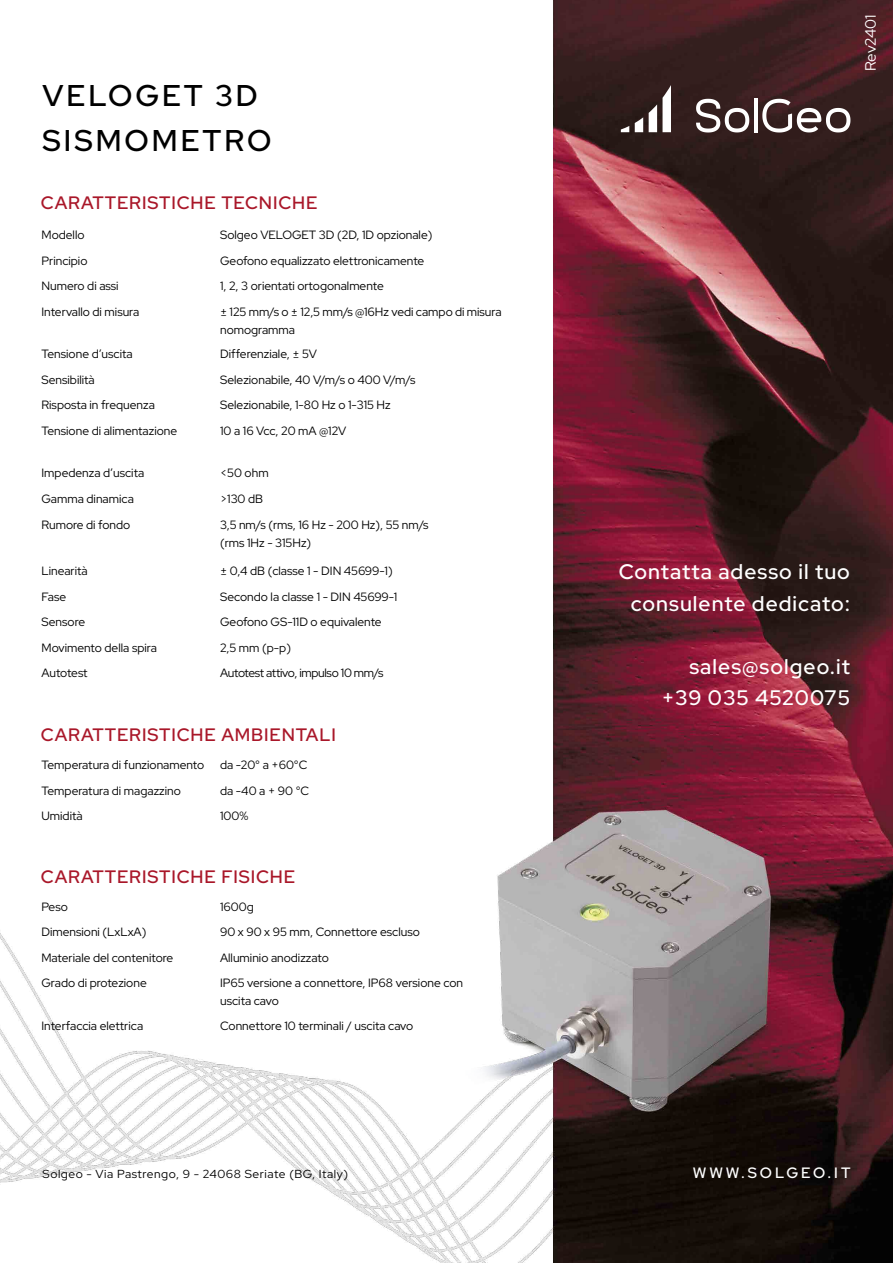
<style>
.page{position:relative;width:893px;height:1263px;background:#fff}
.page>*{position:absolute;margin:0;border:0;box-sizing:border-box;transform-origin:0 0}
.t1{font:500 30px/45px "Red Hat Display";letter-spacing:.1em;color:#000}
.t2{font:500 21px/31.5px "Red Hat Display";letter-spacing:.05em;color:#fff;text-align:center}
.t3{font:500 18px "Red Hat Display";letter-spacing:.05em;color:#a91729}
.t4{font:500 15px "Red Hat Display";letter-spacing:.195em;color:#fff}
.t5{font:15px "Red Hat Display";letter-spacing:-.015em;color:#fff}
.t6{font:12px/18px "Red Hat Display";color:#000}
.t7{font:12px "Red Hat Display";letter-spacing:-.025em;color:#000}
.t8{font:11.7px "Red Hat Display";letter-spacing:.045em;color:#000}
</style>
<div class="page">
<img style="left:0;top:0;width:893px;height:1263px">
<svg style="left:762px;top:99px;width:88px;height:33px"></svg>
<hr style="left:754px;top:98px;width:4px;height:34px;background:#fff">
<svg style="left:696px;top:99px;width:53px;height:33px"></svg>
<svg style="left:649px;top:85px;width:22px;height:47px"></svg>
<svg style="left:635px;top:117px;width:8px;height:15px"></svg>
<svg style="left:621px;top:126px;width:8px;height:6px"></svg>
<h1 class="t1" style="left:43px;top:72px;width:231px">VELOGET 3D<br>SISMOMETRO</h1>
<h3 class="t3" style="left:41px;top:191px;width:278px">CARATTERISTICHE TECNICHE</h3>
<p class="t6" style="left:42px;top:226px;width:45px">Modello</p>
<p class="t6" style="left:220px;top:226px;width:214px">Solgeo VELOGET 3D (2D, 1D opzionale)</p>
<p class="t6" style="left:42px;top:251px;width:47px">Principio</p>
<p class="t6" style="left:220px;top:251px;width:206px">Geofono equalizzato elettronicamente</p>
<p class="t6" style="left:42px;top:277px;width:79px">Numero di assi</p>
<p class="t6" style="left:220px;top:277px;width:165px">1, 2, 3 orientati ortogonalmente</p>
<p class="t6" style="left:42px;top:302px;width:99px">Intervallo di misura</p>
<p class="t6" style="left:220px;top:302px;width:283px">± 125 mm/s o ± 12,5 mm/s @16Hz vedi campo di misura nomogramma</p>
<p class="t6" style="left:42px;top:345px;width:93px">Tensione d’uscita</p>
<p class="t6" style="left:220px;top:345px;width:98px">Differenziale, ± 5V</p>
<p class="t6" style="left:42px;top:370px;width:55px">Sensibilità</p>
<p class="t6" style="left:220px;top:370px;width:197px">Selezionabile, 40 V/m/s o 400 V/m/s</p>
<p class="t6" style="left:42px;top:396px;width:115px">Risposta in frequenza</p>
<p class="t6" style="left:220px;top:396px;width:172px">Selezionabile, 1-80 Hz o 1-315 Hz</p>
<p class="t6" style="left:42px;top:421px;width:137px">Tensione di alimentazione</p>
<p class="t6" style="left:220px;top:421px;width:128px">10 a 16 Vcc, 20 mA @12V</p>
<p class="t6" style="left:42px;top:464px;width:104px">Impedenza d’uscita</p>
<p class="t6" style="left:220px;top:464px;width:50px">&lt;50 ohm</p>
<p class="t6" style="left:42px;top:489px;width:94px">Gamma dinamica</p>
<p class="t6" style="left:220px;top:489px;width:45px">&gt;130 dB</p>
<p class="t6" style="left:42px;top:515px;width:90px">Rumore di fondo</p>
<p class="t6" style="left:220px;top:515px;width:210px">3,5 nm/s (rms, 16 Hz - 200 Hz), 55 nm/s (rms 1Hz - 315Hz)</p>
<p class="t6" style="left:42px;top:562px;width:48px">Linearità</p>
<p class="t6" style="left:220px;top:562px;width:174px">± 0,4 dB (classe 1 - DIN 45699-1)</p>
<p class="t6" style="left:42px;top:587px;width:26px">Fase</p>
<p class="t6" style="left:220px;top:587px;width:179px">Secondo la classe 1 - DIN 45699-1</p>
<p class="t6" style="left:42px;top:613px;width:45px">Sensore</p>
<p class="t6" style="left:220px;top:613px;width:163px">Geofono GS-11D o equivalente</p>
<p class="t6" style="left:42px;top:638px;width:117px">Movimento della spira</p>
<p class="t6" style="left:220px;top:638px;width:72px">2,5 mm (p-p)</p>
<p class="t6" style="left:42px;top:664px;width:48px">Autotest</p>
<p class="t7" style="left:220px;top:665px;width:165px">Autotest attivo, impulso 10 mm/s</p>
<h3 class="t3" style="left:41px;top:723px;width:297px">CARATTERISTICHE AMBIENTALI</h3>
<p class="t6" style="left:42px;top:756px;width:164px">Temperatura di funzionamento</p>
<p class="t6" style="left:220px;top:756px;width:89px">da -20° a +60°C</p>
<p class="t6" style="left:42px;top:781px;width:141px">Temperatura di magazzino</p>
<p class="t6" style="left:220px;top:781px;width:91px">da -40 a + 90 °C</p>
<p class="t6" style="left:42px;top:807px;width:43px">Umidità</p>
<p class="t6" style="left:220px;top:807px;width:30px">100%</p>
<h3 class="t3" style="left:41px;top:865px;width:256px">CARATTERISTICHE FISICHE</h3>
<p class="t6" style="left:42px;top:897px;width:28px">Peso</p>
<p class="t6" style="left:220px;top:897px;width:35px">1600g</p>
<p class="t6" style="left:42px;top:923px;width:106px">Dimensioni (LxLxA)</p>
<p class="t6" style="left:220px;top:923px;width:201px">90 x 90 x 95 mm, Connettore escluso</p>
<p class="t6" style="left:42px;top:948px;width:133px">Materiale del contenitore</p>
<p class="t6" style="left:220px;top:948px;width:110px">Alluminio anodizzato</p>
<p class="t6" style="left:42px;top:974px;width:107px">Grado di protezione</p>
<p class="t6" style="left:220px;top:974px;width:244px">IP65 versione a connettore, IP68 versione con uscita cavo</p>
<p class="t6" style="left:42px;top:1016px;width:103px">Interfaccia elettrica</p>
<p class="t6" style="left:220px;top:1016px;width:195px">Connettore 10 terminali / uscita cavo</p>
<p class="t5" style="left:861px;top:71px;width:58px;rotate:-90deg">Rev2401</p>
<h2 class="t2" style="left:619px;top:556px;width:233px">Contatta adesso il tuo consulente dedicato:</h2>
<h2 class="t2" style="left:662px;top:650px;width:190px;text-align:right">sales@solgeo.it +39 035 4520075</h2>
<p class="t8" style="left:43px;top:1166px;width:307px">Solgeo - Via Pastrengo, 9 - 24068 Seriate (BG, Italy)</p>
<p class="t4" style="left:693px;top:1163px;width:159px">WWW.SOLGEO.IT</p>
</div>
